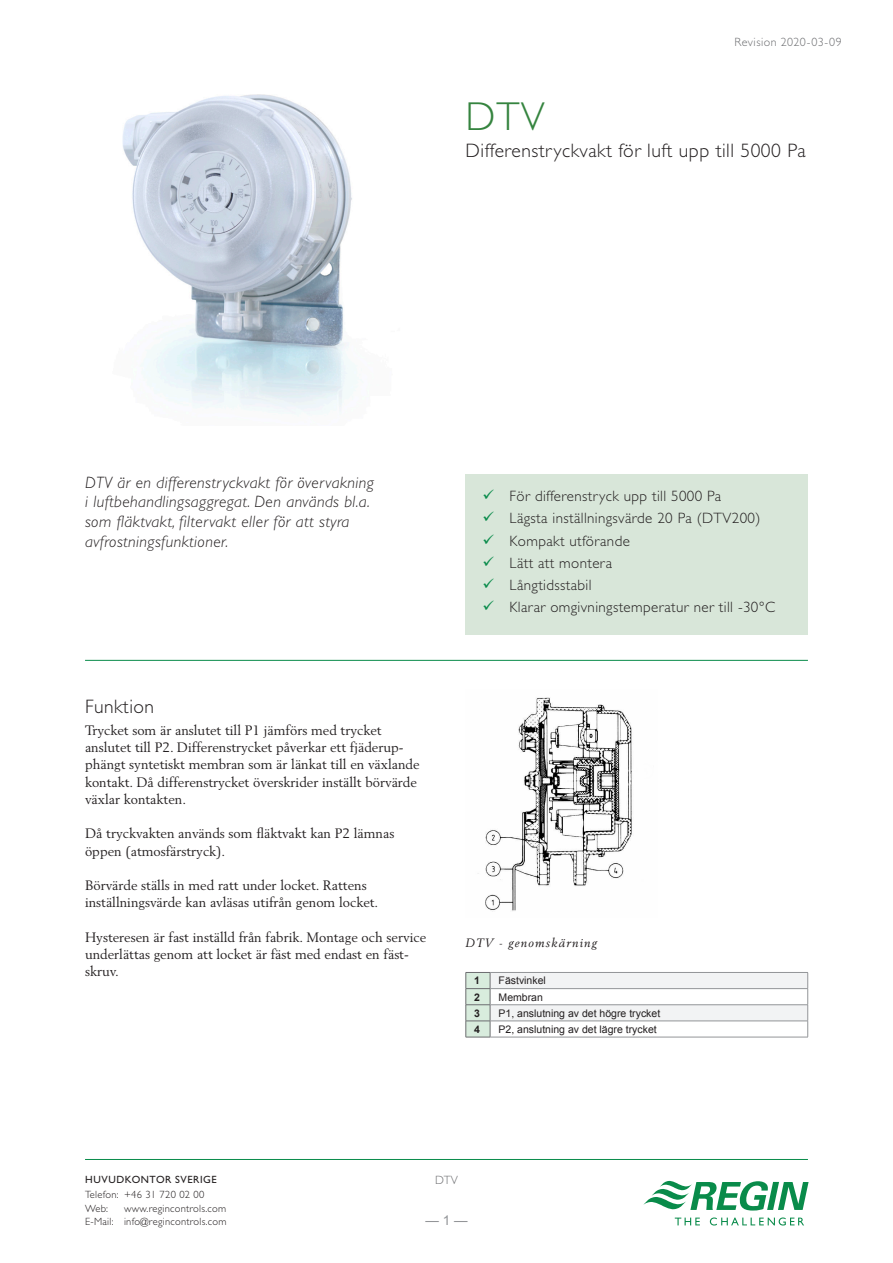
<style>
.page{position:relative;width:893px;height:1263px;background:#fff}
.page>*{position:absolute;margin:0;border:0;box-sizing:border-box;transform-origin:0 0}
.Header1{font:300 40.5px "Gill Sans Std";color:#35843f}
.ProductName{font:300 19.5px "Gill Sans Std";letter-spacing:.025em;color:#231f20}
.Header2{font:300 19.5px "Gill Sans Std";letter-spacing:.025em;color:#231f20}
.Ingress{font:italic 300 16.5px/19.8px "Gill Sans Std";letter-spacing:.025em;color:#231f20}
.t1{font:300 15px "Gill Sans Std";letter-spacing:.025em;color:#231f20}
.Body1{font:13.5px/17.2px "Berling LT Std";color:#231f20}
.t2{font:13.5px "Arial";color:#939598}
.t3{font:300 12px "Gill Sans Std";letter-spacing:.04em;color:#6c6d70}
.t4{font:italic 12px "Berling LT Std";letter-spacing:.1em;color:#231f20}
.TableBody{font:10.5px "Arial";color:#231f20}
.t5{font:300 10.5px/13.5px "Gill Sans Std";letter-spacing:.025em;color:#231f20}
.t6{font:10.5px "Gill Sans Std";letter-spacing:.055em;color:#231f20}
.TableHeader{font:700 10.5px "Arial";color:#231f20}
</style>
<div class="page">
<svg style="left:643px;top:1180px;width:166px;height:30px"></svg>
<svg style="left:675px;top:1217px;width:25px;height:8px"></svg>
<svg style="left:710px;top:1217px;width:94px;height:8px"></svg>
<hr style="left:85px;top:1159px;width:723px;height:1px;background:#098b4a">
<img style="left:122px;top:95px;width:241px;height:321px">
<div style="left:466px;top:474px;width:342px;height:161px;background:#d8e6d9"></div>
<hr style="left:85px;top:660px;width:723px;height:1px;background:#098b4a">
<img style="left:478px;top:697px;width:154px;height:214px">
<svg style="left:466px;top:972px;width:342px;height:66px"></svg>
<hr style="left:490px;top:1021px;width:318px;height:1px;background:#939598">
<hr style="left:490px;top:1037px;width:318px;height:1px;background:#939598">
<p class="t3" style="left:734px;top:36px;width:109px">Revision 2020-03-09</p>
<p class="Header1" style="left:466px;top:93px;width:81px">DTV</p>
<p class="ProductName" style="left:466px;top:140px;width:342px">Differenstryckvakt för luft upp till 5000 Pa</p>
<p class="Ingress" style="left:85px;top:472px;width:290px">DTV är en differenstryckvakt för övervakning i luftbehandlingsaggregat. Den används bl.a. som fläktvakt, filtervakt eller för att styra avfrostningsfunktioner.</p>
<p class="t1" style="left:510px;top:488px;width:213px">För differenstryck upp till 5000 Pa</p>
<p class="t1" style="left:510px;top:510px;width:252px">Lägsta inställningsvärde 20 Pa (DTV200)</p>
<p class="t1" style="left:510px;top:532px;width:122px">Kompakt utförande</p>
<p class="t1" style="left:510px;top:554px;width:104px">Lätt att montera</p>
<p class="t1" style="left:510px;top:577px;width:83px">Långtidsstabil</p>
<p class="t1" style="left:510px;top:599px;width:267px">Klarar omgivningstemperatur ner till -30°C</p>
<p class="Header2" style="left:85px;top:696px;width:71px">Funktion</p>
<p class="Body1" style="left:85px;top:721px;width:298px">Trycket som är anslutet till P1 jämförs med trycket</p>
<p class="Body1" style="left:85px;top:738px;width:336px">anslutet till P2. Differenstrycket påverkar ett fjäderup&shy;phängt syntetiskt membran som är länkat till en växlande kontakt. Då differenstrycket överskrider inställt börvärde växlar kontakten.</p>
<p class="Body1" style="left:85px;top:825px;width:311px">Då tryckvakten används som fläktvakt kan P2 lämnas öppen (atmosfärstryck).</p>
<p class="Body1" style="left:85px;top:876px;width:295px">Börvärde ställs in med ratt under locket. Rattens inställningsvärde kan avläsas utifrån genom locket.</p>
<p class="Body1" style="left:85px;top:928px;width:343px">Hysteresen är fast inställd från fabrik. Montage och service underlättas genom att locket är fäst med endast en fäst&shy;skruv.</p>
<p class="t4" style="left:466px;top:935px;width:133px">DTV - genomskärning</p>
<p class="TableHeader" style="left:474px;top:974px;width:7px">1</p>
<p class="TableBody" style="left:499px;top:974px;width:49px">Fästvinkel</p>
<p class="TableHeader" style="left:474px;top:990px;width:7px">2</p>
<p class="TableBody" style="left:499px;top:990px;width:46px">Membran</p>
<p class="TableHeader" style="left:474px;top:1006px;width:7px">3</p>
<p class="TableBody" style="left:499px;top:1006px;width:163px">P1, anslutning av det högre trycket</p>
<p class="TableHeader" style="left:474px;top:1022px;width:7px">4</p>
<p class="TableBody" style="left:499px;top:1022px;width:160px">P2, anslutning av det lägre trycket</p>
<p class="t6" style="left:85px;top:1173px;width:133px">HUVUDKONTOR SVERIGE</p>
<p class="t5" style="left:85px;top:1188px;width:121px">Telefon: +46 31 720 02 00<br>Web:</p>
<p class="t5" style="left:85px;top:1201px;width:143px;text-align:right">www.regincontrols.com<br>E-Mail: info@regincontrols.com</p>
<p class="t3" style="left:435px;top:1173px;width:24px">DTV</p>
<p class="t2" style="left:425px;top:1211px;width:44px">— 1 —</p>
</div>
